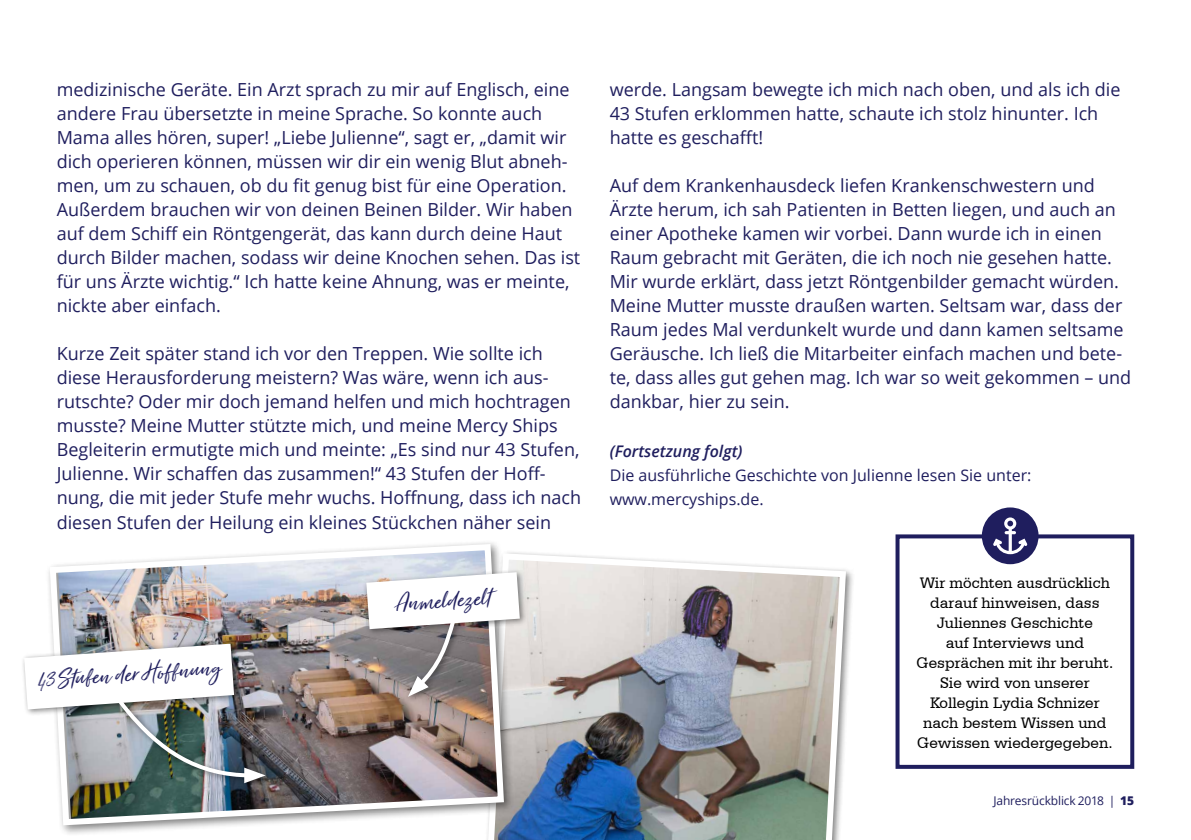
<style>
.page{position:relative;width:1191px;height:840px;background:#fff}
.page>*{position:absolute;margin:0;border:0;box-sizing:border-box;transform-origin:0 0}
.t1{font:28px "Just Lovely Slanted Wide";color:#1f1e5e}
.t2{font:18px/24px "Open Sans";color:#1f1e5e}
.t3{font:16px/20px "Serifa BT";color:#000;text-align:center}
.t4{font:16px/24px "Open Sans";color:#1f1e5e}
.t5{font:italic 600 16px "Open Sans";color:#1f1e5e}
.t6{font:12px "Open Sans";letter-spacing:-.015em;color:#1f1e5e}
.s1{font-weight:800}
</style>
<div class="page">
<div style="left:895px;top:534px;width:239px;height:234px;border:4px solid #1f1e5e"></div>
<div style="left:981px;top:507px;width:57px;height:57px;background:#1f1e5e;border-radius:50%"></div>
<svg style="left:993px;top:517px;width:34px;height:37px"></svg>
<img style="left:487px;top:552px;width:362px;height:287px">
<div style="left:45px;top:539px;width:470px;height:297px;background:#000;opacity:.5"></div>
<img style="left:47px;top:540px;width:460px;height:288px">
<div style="left:362px;top:568px;width:165px;height:135px;background:#000;opacity:.5"></div>
<svg style="left:366px;top:572px;width:154px;height:124px"></svg>
<div style="left:20px;top:639px;width:252px;height:151px;background:#000;opacity:.5"></div>
<img style="left:24px;top:643px;width:242px;height:139px">
<p class="t2" style="left:57px;top:77px;width:525px">medizinische Geräte. Ein Arzt sprach zu mir auf Englisch, eine andere Frau übersetzte in meine Sprache. So konnte auch Mama alles hören, super! „Liebe Julienne“, sagt er, „damit wir dich operieren können, müssen wir dir ein wenig Blut abneh&shy;men, um zu schauen, ob du fit genug bist für eine Operation.<br>Außerdem brauchen wir von deinen Beinen Bilder. Wir haben auf dem Schiff ein Röntgengerät, das kann durch deine Haut durch Bilder machen, sodass wir deine Knochen sehen. Das ist für uns Ärzte wichtig.“ Ich hatte keine Ahnung, was er meinte, nickte aber einfach.</p>
<p class="t2" style="left:57px;top:341px;width:526px">Kurze Zeit später stand ich vor den Treppen. Wie sollte ich diese Herausforderung meistern? Was wäre, wenn ich aus&shy;rutschte? Oder mir doch jemand helfen und mich hochtragen musste? Meine Mutter stützte mich, und meine Mercy Ships Begleiterin ermutigte mich und meinte: „Es sind nur 43 Stufen, Julienne. Wir schaffen das zusammen!“ 43 Stufen der Hoff&shy;nung, die mit jeder Stufe mehr wuchs. Hoffnung, dass ich nach diesen Stufen der Heilung ein kleines Stückchen näher sein</p>
<h1 class="t1" style="left:36px;top:663px;width:186px;rotate:-4deg">43 Stufen der Hoff nung</h1>
<h1 class="t1" style="left:394px;top:586px;width:98px;rotate:-4deg">Anmeldezelt</h1>
<p class="t2" style="left:609px;top:77px;width:512px">werde. Langsam bewegte ich mich nach oben, und als ich die<br>43 Stufen erklommen hatte, schaute ich stolz hinunter. Ich hatte es geschafft!</p>
<p class="t2" style="left:609px;top:173px;width:523px">Auf dem Krankenhausdeck liefen Krankenschwestern und Ärzte herum, ich sah Patienten in Betten liegen, und auch an einer Apotheke kamen wir vorbei. Dann wurde ich in einen Raum gebracht mit Geräten, die ich noch nie gesehen hatte.<br>Mir wurde erklärt, dass jetzt Röntgenbilder gemacht würden.<br>Meine Mutter musste draußen warten. Seltsam war, dass der Raum jedes Mal verdunkelt wurde und dann kamen seltsame Geräusche. Ich ließ die Mitarbeiter einfach machen und bete&shy;te, dass alles gut gehen mag. Ich war so weit gekommen – und dankbar, hier zu sein.</p>
<p class="t5" style="left:609px;top:439px;width:134px">(Fortsetzung folgt)</p>
<p class="t4" style="left:609px;top:462px;width:423px">Die ausführliche Geschichte von Julienne lesen Sie unter: www.mercyships.de.</p>
<p class="t3" style="left:916px;top:571px;width:198px">Wir möchten ausdrücklich darauf hinweisen, dass<br>Juliennes Geschichte<br>auf Interviews und<br>Gesprächen mit ihr beruht.<br>Sie wird von unserer<br>Kollegin Lydia Schnizer nach bestem Wissen und<br>Gewissen wiedergegeben.</p>
<p class="t6" style="left:993px;top:792px;width:142px">Jahresrückblick 2018 | <span class="s1">15</span></p>
</div>
